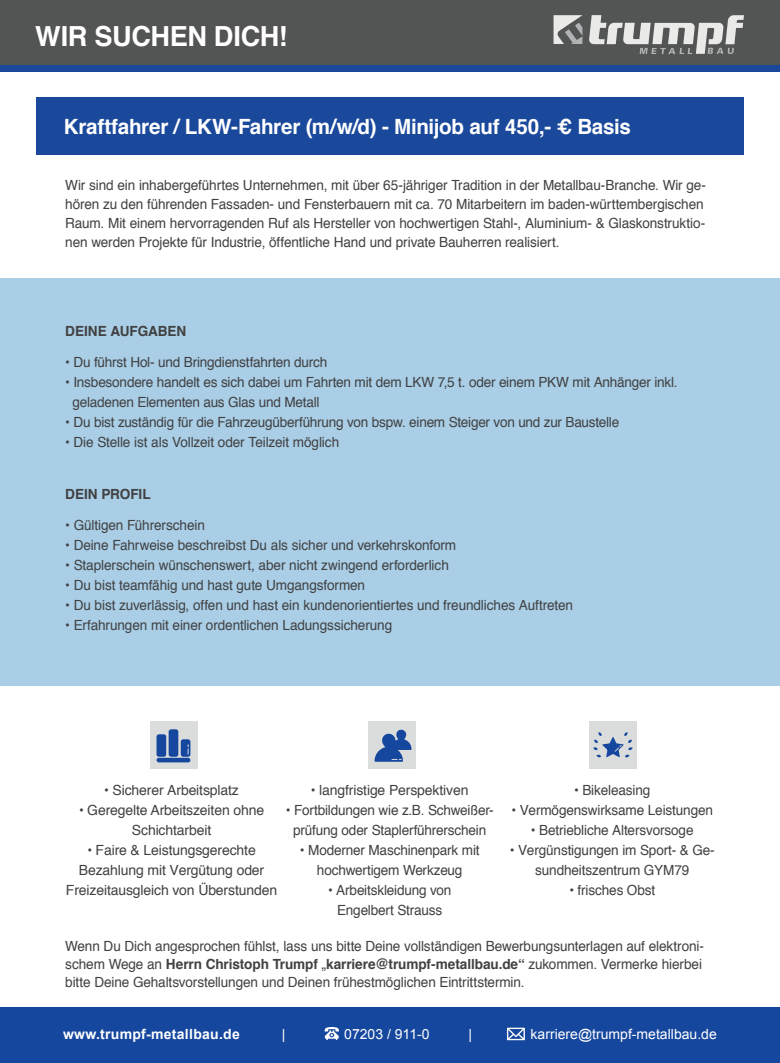
<style>
.page{position:relative;width:780px;height:1063px;background:#fff}
.page>*{position:absolute;margin:0;border:0;box-sizing:border-box;transform-origin:0 0}
._2013_Prehead{font:700 27.7px "Helvetica";letter-spacing:-.015em;color:#fff}
._2013_Prehead-2{font:700 21px "Helvetica";letter-spacing:-.015em;color:#fff}
._2013_Einleitung_Aus{font:14px/20px "Helvetica";letter-spacing:-.01em;color:#414142;text-align:center}
._2013_Einleitung_Aus-2{font:14px "Arial";color:#fff}
._2013_Einleitung_Aus-3{font:700 14px "Helvetica";color:#414142}
._2013_Einleitung_Aus-4{font:700 14px "Arial";letter-spacing:.02em;color:#fff}
.s1{font-weight:700}
</style>
<div class="page">
<div style="left:0;top:279px;width:780px;height:407px;background:#a9cee6"></div>
<div style="left:0;top:0;width:780px;height:65px;background:#535454"></div>
<div style="left:0;top:65px;width:780px;height:7px;background:#1a499c"></div>
<svg style="left:553px;top:15px;width:29px;height:29px"></svg>
<svg style="left:589px;top:15px;width:155px;height:39px"></svg>
<div style="left:36px;top:97px;width:708px;height:58px;background:#1a499c"></div>
<div style="left:149px;top:721px;width:48px;height:48px;background:#dbdddd"></div>
<svg style="left:156px;top:729px;width:35px;height:33px"></svg>
<div style="left:368px;top:721px;width:48px;height:48px;background:#dbdddd"></div>
<svg style="left:374px;top:729px;width:37px;height:33px"></svg>
<div style="left:588px;top:721px;width:48px;height:48px;background:#dbdddd"></div>
<svg style="left:593px;top:732px;width:39px;height:26px"></svg>
<div style="left:0;top:1008px;width:780px;height:55px;background:#16479e"></div>
<svg style="left:324px;top:1027px;width:15px;height:13px"></svg>
<svg style="left:507px;top:1028px;width:18px;height:12px"></svg>
<p class="_2013_Prehead" style="left:35px;top:14px;width:254px">WIR SUCHEN DICH!</p>
<p class="_2013_Prehead-2" style="left:64px;top:110px;width:568px">Kraftfahrer / LKW-Fahrer (m/w/d) - Minijob auf 450,- € Basis</p>
<p class="_2013_Einleitung_Aus" style="left:65px;top:176px;width:642px;line-height:19px;text-align:left">Wir sind ein inhabergeführtes Unternehmen, mit über 65-jähriger Tradition in der Metallbau-Branche. Wir ge&shy;hören zu den führenden Fassaden- und Fensterbauern mit ca. 70 Mitarbeitern im baden-württembergischen Raum. Mit einem hervorragenden Ruf als Hersteller von hochwertigen Stahl-, Aluminium- &amp; Glaskonstruktio&shy;nen werden Projekte für Industrie, öffentliche Hand und private Bauherren realisiert.</p>
<p class="_2013_Einleitung_Aus-3" style="left:65px;top:320px;width:123px">DEINE AUFGABEN</p>
<p class="_2013_Einleitung_Aus" style="left:65px;top:353px;width:263px">• Du führst Hol- und Bringdienstfahrten durch</p>
<p class="_2013_Einleitung_Aus" style="left:72px;top:373px;width:606px;text-align:left;text-indent:-7px">• Insbesondere handelt es sich dabei um Fahrten mit dem LKW 7,5 t. oder einem PKW mit Anhänger inkl. geladenen Elementen aus Glas und Metall</p>
<p class="_2013_Einleitung_Aus" style="left:65px;top:413px;width:555px">• Du bist zuständig für die Fahrzeugüberführung von bspw. einem Steiger von und zur Baustelle</p>
<p class="_2013_Einleitung_Aus" style="left:65px;top:433px;width:275px">• Die Stelle ist als Vollzeit oder Teilzeit möglich</p>
<p class="_2013_Einleitung_Aus-3" style="left:65px;top:483px;width:87px">DEIN PROFIL</p>
<p class="_2013_Einleitung_Aus" style="left:65px;top:516px;width:141px">• Gültigen Führerschein</p>
<p class="_2013_Einleitung_Aus" style="left:65px;top:536px;width:392px">• Deine Fahrweise beschreibst Du als sicher und verkehrskonform</p>
<p class="_2013_Einleitung_Aus" style="left:65px;top:556px;width:385px">• Staplerschein wünschenswert, aber nicht zwingend erforderlich</p>
<p class="_2013_Einleitung_Aus" style="left:65px;top:576px;width:301px">• Du bist teamfähig und hast gute Umgangsformen</p>
<p class="_2013_Einleitung_Aus" style="left:65px;top:596px;width:509px">• Du bist zuverlässig, offen und hast ein kundenorientiertes und freundliches Auftreten</p>
<p class="_2013_Einleitung_Aus" style="left:65px;top:616px;width:328px">• Erfahrungen mit einer ordentlichen Ladungssicherung</p>
<p class="_2013_Einleitung_Aus" style="left:104px;top:781px;width:136px">• Sicherer Arbeitsplatz</p>
<p class="_2013_Einleitung_Aus" style="left:79px;top:801px;width:187px">• Geregelte Arbeitszeiten ohne<br>Schichtarbeit</p>
<p class="_2013_Einleitung_Aus" style="left:66px;top:841px;width:213px">• Faire &amp; Leistungsgerechte<br>Bezahlung mit Vergütung oder<br>Freizeitausgleich von Überstunden</p>
<p class="_2013_Einleitung_Aus" style="left:311px;top:781px;width:159px">• langfristige Perspektiven</p>
<p class="_2013_Einleitung_Aus" style="left:286px;top:801px;width:209px">• Fortbildungen wie z.B. Schweißer&shy;prüfung oder Staplerführerschein</p>
<p class="_2013_Einleitung_Aus" style="left:300px;top:841px;width:181px">• Moderner Maschinenpark mit hochwertigem Werkzeug</p>
<p class="_2013_Einleitung_Aus" style="left:328px;top:881px;width:125px">• Arbeitskleidung von<br>Engelbert Strauss</p>
<p class="_2013_Einleitung_Aus" style="left:574px;top:781px;width:78px">• Bikeleasing</p>
<p class="_2013_Einleitung_Aus" style="left:511px;top:801px;width:203px">• Vermögenswirksame Leistungen</p>
<p class="_2013_Einleitung_Aus" style="left:531px;top:821px;width:164px">• Betriebliche Altersvorsoge</p>
<p class="_2013_Einleitung_Aus" style="left:509px;top:841px;width:206px">• Vergünstigungen im Sport- &amp; Ge&shy;sundheitszentrum GYM79</p>
<p class="_2013_Einleitung_Aus" style="left:569px;top:881px;width:87px">• frisches Obst</p>
<p class="_2013_Einleitung_Aus" style="left:65px;top:937px;width:640px;line-height:18px;text-align:left">Wenn Du Dich angesprochen fühlst, lass uns bitte Deine vollständigen Bewerbungsunterlagen auf elektroni&shy;schem Wege an <span class="s1">Herrn Christoph Trumpf</span> „<span class="s1">karriere@trumpf-metallbau.de“</span> zukommen. Vermerke hierbei bitte Deine Gehaltsvorstellungen und Deinen frühestmöglichen Eintrittstermin.</p>
<p class="_2013_Einleitung_Aus-4" style="left:63px;top:1025px;width:178px">www.trumpf-metallbau.de</p>
<p class="_2013_Einleitung_Aus-2" style="left:282px;top:1025px;width:5px">|</p>
<p class="_2013_Einleitung_Aus-2" style="left:344px;top:1025px;width:87px">07203 / 911-0</p>
<p class="_2013_Einleitung_Aus-2" style="left:468px;top:1025px;width:5px">|</p>
<p class="_2013_Einleitung_Aus-2" style="left:530px;top:1025px;width:188px">karriere@trumpf-metallbau.de</p>
</div>
